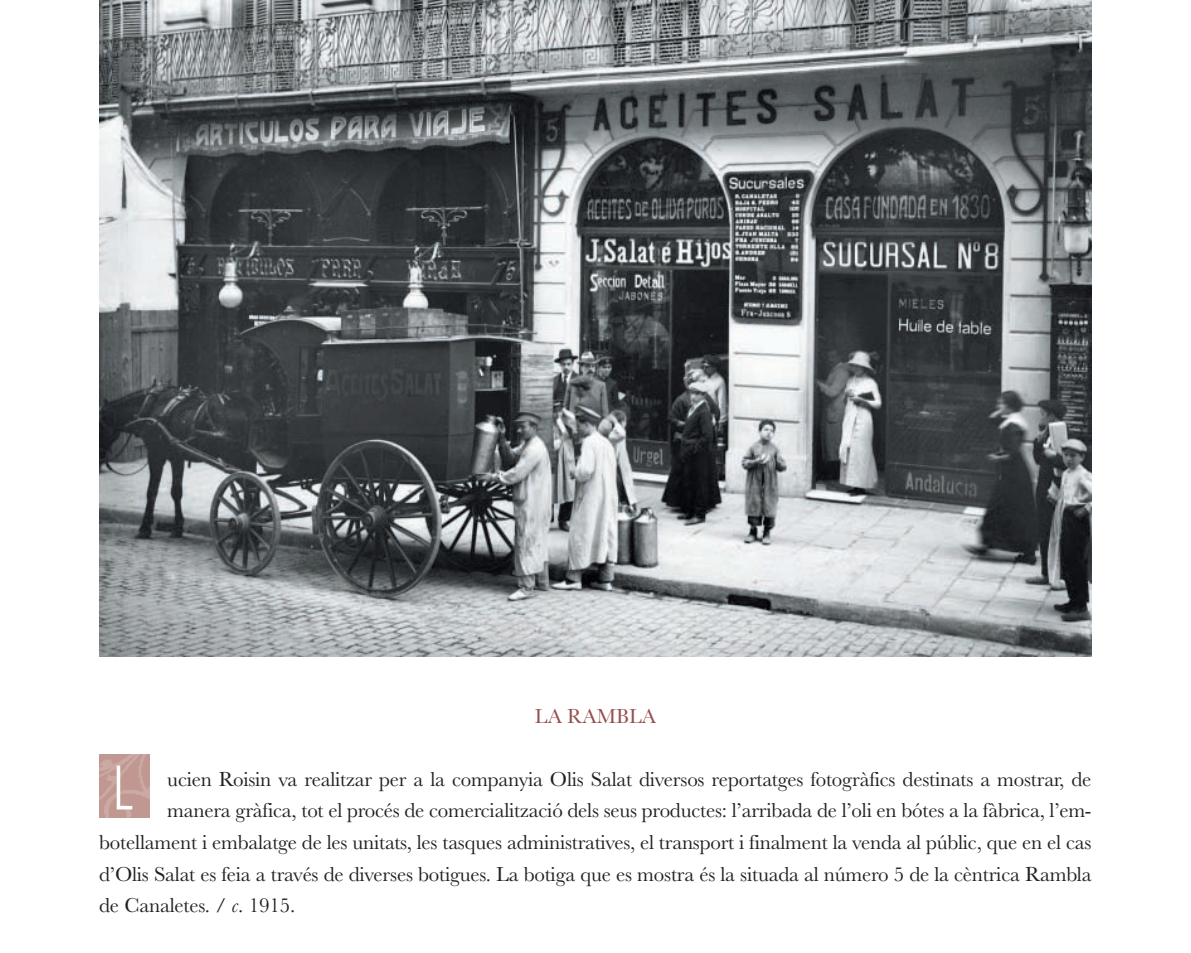
<style>
.page{position:relative;width:1191px;height:953px;background:#fff}
.page>*{position:absolute;margin:0;border:0;box-sizing:border-box;transform-origin:0 0}
.t1{font:300 61.25px "Bellerose";color:#fff}
.t2{font:21px "Baskerville";letter-spacing:-.01em;color:#231f20}
.t3{font:21px "Baskerville";color:#944f4e}
.s1{font-style:italic}
</style>
<div class="page">
<img style="left:99px;top:0;width:992px;height:656px">
<img style="left:99px;top:754px;width:51px;height:63px">
<p class="t3" style="left:535px;top:703px;width:122px">LA RAMBLA</p>
<h1 class="t1" style="left:115px;top:755px;width:21px">L</h1>
<p class="t2" style="left:167px;top:766px;width:925px">ucien Roisin va realitzar per a la companyia Olis Salat diversos reportatges fotogràfics destinats a mostrar, de</p>
<p class="t2" style="left:167px;top:797px;width:925px">manera gràfica, tot el procés de comercialització dels seus productes: l’arribada de l’oli en bótes a la fàbrica, l’em-</p>
<p class="t2" style="left:99px;top:829px;width:993px">botellament i embalatge de les unitats, les tasques administratives, el transport i finalment la venda al públic, que en el cas</p>
<p class="t2" style="left:99px;top:860px;width:993px">d’Olis Salat es feia a través de diverses botigues. La botiga que es mostra és la situada al número 5 de la cèntrica Rambla</p>
<p class="t2" style="left:99px;top:892px;width:197px">de Canaletes. / <span class="s1">c</span>. 1915.</p>
</div>
